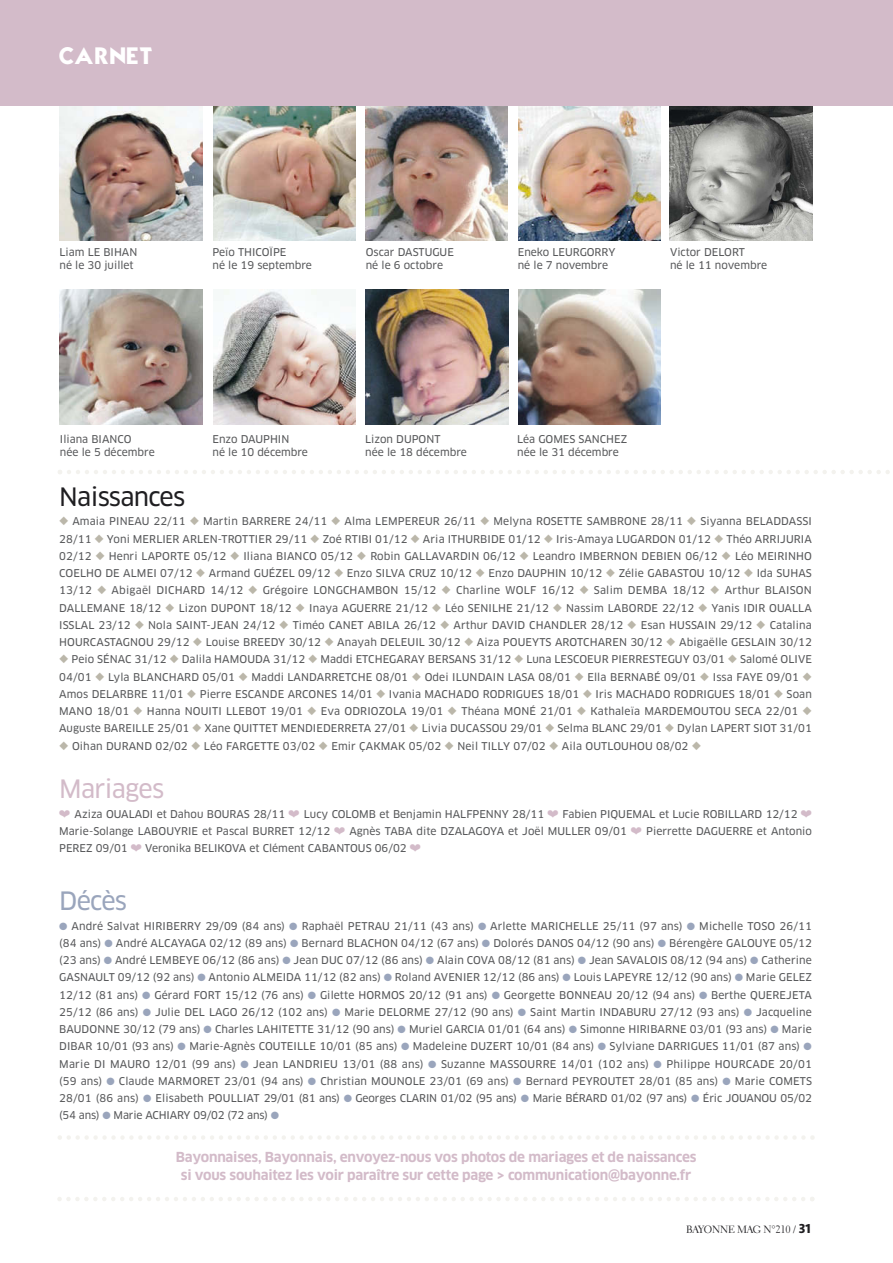
<style>
.page{position:relative;width:893px;height:1263px;background:#fff}
.page>*{position:absolute;margin:0;border:0;box-sizing:border-box;transform-origin:0 0}
.t1{font:24.75px "Clan OT News";letter-spacing:-.03em;color:#1f1e21}
.t2{font:24.75px "Clan OT News";letter-spacing:-.03em;color:#d3bbc9}
.t3{font:24.75px "Clan OT News";letter-spacing:-.03em;color:#9aa5bc}
.t4{font:24px "Typo Graphica";letter-spacing:.065em;color:#fff}
.t5{font:700 13.5px/18px "Clan OT";letter-spacing:-.015em;color:#d3bbc9;text-align:center}
.t6{font:10.5px/17.2px "Clan OT News";color:#58595b}
.t7{font:10.5px "Electra LH";letter-spacing:-.02em;color:#1f1e21}
.s1{color:#bbb7aa}
.s2{color:#d3bbc9}
.s3{color:#9aa5bc}
.s4{font-family:"Seravek";font-weight:700;font-size:13.5px}
</style>
<div class="page">
<img style="left:60px;top:106px;width:142px;height:135px">
<img style="left:213px;top:106px;width:143px;height:135px">
<img style="left:366px;top:106px;width:142px;height:135px">
<img style="left:518px;top:106px;width:142px;height:135px">
<img style="left:670px;top:106px;width:142px;height:135px">
<div style="left:0;top:0;width:893px;height:106px;background:#d3bbc9"></div>
<svg style="left:58px;top:1135px;width:757px;height:5px"></svg>
<svg style="left:57px;top:1197px;width:757px;height:4px"></svg>
<img style="left:60px;top:290px;width:142px;height:135px">
<img style="left:213px;top:290px;width:143px;height:135px">
<img style="left:366px;top:290px;width:142px;height:135px">
<img style="left:518px;top:290px;width:142px;height:135px">
<svg style="left:58px;top:470px;width:832px;height:4px"></svg>
<p class="t4" style="left:60px;top:42px;width:95px">CARNET</p>
<p class="t6" style="left:60px;top:246px;width:79px;line-height:13.5px">Liam LE BIHAN né le 30 juillet</p>
<p class="t6" style="left:212px;top:246px;width:101px;line-height:13.5px">Peïo THICOÏPE<br>né le 19 septembre</p>
<p class="t6" style="left:366px;top:246px;width:90px;line-height:13.5px">Oscar DASTUGUE né le 6 octobre</p>
<p class="t6" style="left:518px;top:246px;width:99px;line-height:13.5px">Eneko LEURGORRY né le 7 novembre</p>
<p class="t6" style="left:670px;top:246px;width:99px;line-height:13.5px">Victor DELORT<br>né le 11 novembre</p>
<p class="t6" style="left:60px;top:433px;width:96px;line-height:13.5px">Iliana BIANCO<br>née le 5 décembre</p>
<p class="t6" style="left:212px;top:433px;width:97px;line-height:13.5px">Enzo DAUPHIN<br>né le 10 décembre</p>
<p class="t6" style="left:365px;top:433px;width:103px;line-height:13.5px">Lizon DUPONT<br>née le 18 décembre</p>
<p class="t6" style="left:517px;top:433px;width:111px;line-height:13.5px">Léa GOMES SANCHEZ née le 31 décembre</p>
<p class="t1" style="left:59px;top:487px;width:128px">Naissances</p>
<p class="t6" style="left:59px;top:513px;width:754px;text-align:justify"><span class="s1">◆</span> Amaia PINEAU 22/11 <span class="s1">◆</span> Martin BARRERE 24/11 <span class="s1">◆</span> Alma LEMPEREUR 26/11 <span class="s1">◆</span> Melyna ROSETTE SAMBRONE 28/11 <span class="s1">◆</span> Siyanna BELADDASSI 28/11 <span class="s1">◆</span> Yoni MERLIER ARLEN-TROTTIER 29/11 <span class="s1">◆</span> Zoé RTIBI 01/12 <span class="s1">◆</span> Aria ITHURBIDE 01/12 <span class="s1">◆</span> Iris-Amaya LUGARDON 01/12 <span class="s1">◆</span> Théo ARRIJURIA 02/12 <span class="s1">◆</span> Henri LAPORTE 05/12 <span class="s1">◆</span> Iliana BIANCO 05/12 <span class="s1">◆</span> Robin GALLAVARDIN 06/12 <span class="s1">◆</span> Leandro IMBERNON DEBIEN 06/12 <span class="s1">◆</span> Léo MEIRINHO COELHO DE ALMEI 07/12 <span class="s1">◆</span> Armand GUÉZEL 09/12 <span class="s1">◆</span> Enzo SILVA CRUZ 10/12 <span class="s1">◆</span> Enzo DAUPHIN 10/12 <span class="s1">◆</span> Zélie GABASTOU 10/12 <span class="s1">◆</span> Ida SUHAS 13/12 <span class="s1">◆</span> Abigaël DICHARD 14/12 <span class="s1">◆</span> Grégoire LONGCHAMBON 15/12 <span class="s1">◆</span> Charline WOLF 16/12 <span class="s1">◆</span> Salim DEMBA 18/12 <span class="s1">◆</span> Arthur BLAISON DALLEMANE 18/12 <span class="s1">◆</span> Lizon DUPONT 18/12 <span class="s1">◆</span> Inaya AGUERRE 21/12 <span class="s1">◆</span> Léo SENILHE 21/12 <span class="s1">◆</span> Nassim LABORDE 22/12 <span class="s1">◆</span> Yanis IDIR OUALLA ISSLAL 23/12 <span class="s1">◆</span> Nola SAINT-JEAN 24/12 <span class="s1">◆</span> Timéo CANET ABILA 26/12 <span class="s1">◆</span> Arthur DAVID CHANDLER 28/12 <span class="s1">◆</span> Esan HUSSAIN 29/12 <span class="s1">◆</span> Catalina HOURCASTAGNOU 29/12 <span class="s1">◆</span> Louise BREEDY 30/12 <span class="s1">◆</span> Anayah DELEUIL 30/12 <span class="s1">◆</span> Aiza POUEYTS AROTCHAREN 30/12 <span class="s1">◆</span> Abigaëlle GESLAIN 30/12</p>
<p class="t6" style="left:59px;top:651px;width:754px;text-align:justify"><span class="s1">◆</span> Peio SÉNAC 31/12 <span class="s1">◆</span> Dalila HAMOUDA 31/12 <span class="s1">◆</span> Maddi ETCHEGARAY BERSANS 31/12 <span class="s1">◆</span> Luna LESCOEUR PIERRESTEGUY 03/01 <span class="s1">◆</span> Salomé OLIVE 04/01 <span class="s1">◆</span> Lyla BLANCHARD 05/01 <span class="s1">◆</span> Maddi LANDARRETCHE 08/01 <span class="s1">◆</span> Odei ILUNDAIN LASA 08/01 <span class="s1">◆</span> Ella BERNABÉ 09/01 <span class="s1">◆</span> Issa FAYE 09/01 <span class="s1">◆ </span>Amos DELARBRE 11/01 <span class="s1">◆</span> Pierre ESCANDE ARCONES 14/01 <span class="s1">◆</span> Ivania MACHADO RODRIGUES 18/01 <span class="s1">◆</span> Iris MACHADO RODRIGUES 18/01 <span class="s1">◆</span> Soan MANO 18/01 <span class="s1">◆</span> Hanna NOUITI LLEBOT 19/01 <span class="s1">◆</span> Eva ODRIOZOLA 19/01 <span class="s1">◆</span> Théana MONÉ 21/01 <span class="s1">◆</span> Kathaleïa MARDEMOUTOU SECA 22/01 <span class="s1">◆ </span>Auguste BAREILLE 25/01 <span class="s1">◆</span> Xane QUITTET MENDIEDERRETA 27/01 <span class="s1">◆</span> Livia DUCASSOU 29/01 <span class="s1">◆</span> Selma BLANC 29/01 <span class="s1">◆</span> Dylan LAPERT SIOT 31/01</p>
<p class="t6" style="left:59px;top:738px;width:643px"><span class="s1">◆</span> Oihan DURAND 02/02 <span class="s1">◆</span> Léo FARGETTE 03/02 <span class="s1">◆</span> Emir ÇAKMAK 05/02 <span class="s1">◆</span> Neil TILLY 07/02 <span class="s1">◆</span> Aila OUTLOUHOU 08/02 <span class="s1">◆</span></p>
<p class="t2" style="left:59px;top:780px;width:106px">Mariages</p>
<p class="t6" style="left:59px;top:806px;width:754px;text-align:justify"><span class="s2">❤</span> Aziza OUALADI et Dahou BOURAS 28/11 <span class="s2">❤</span> Lucy COLOMB et Benjamin HALFPENNY 28/11 <span class="s2">❤</span> Fabien PIQUEMAL et Lucie ROBILLARD 12/12 <span class="s2">❤ </span>Marie-Solange LABOUYRIE et Pascal BURRET 12/12 <span class="s2">❤</span> Agnès TABA dite DZALAGOYA et Joël MULLER 09/01 <span class="s2">❤</span> Pierrette DAGUERRE et Antonio PEREZ 09/01 <span class="s2">❤</span> Veronika BELIKOVA et Clément CABANTOUS 06/02 <span class="s2">❤</span></p>
<p class="t3" style="left:59px;top:891px;width:69px">Décès</p>
<p class="t6" style="left:59px;top:918px;width:754px;text-align:justify"><span class="s3">●</span> André Salvat HIRIBERRY 29/09 (84 ans) <span class="s3">●</span> Raphaël PETRAU 21/11 (43 ans) <span class="s3">●</span> Arlette MARICHELLE 25/11 (97 ans) <span class="s3">●</span> Michelle TOSO 26/11 (84 ans) <span class="s3">●</span> André ALCAYAGA 02/12 (89 ans) <span class="s3">●</span> Bernard BLACHON 04/12 (67 ans) <span class="s3">●</span> Dolorés DANOS 04/12 (90 ans) <span class="s3">●</span> Bérengère GALOUYE 05/12 (23 ans) <span class="s3">●</span> André LEMBEYE 06/12 (86 ans) <span class="s3">●</span> Jean DUC 07/12 (86 ans) <span class="s3">●</span> Alain COVA 08/12 (81 ans) <span class="s3">●</span> Jean SAVALOIS 08/12 (94 ans) <span class="s3">●</span> Catherine GASNAULT 09/12 (92 ans) <span class="s3">●</span> Antonio ALMEIDA 11/12 (82 ans) <span class="s3">●</span> Roland AVENIER 12/12 (86 ans) <span class="s3">●</span> Louis LAPEYRE 12/12 (90 ans) <span class="s3">●</span> Marie GELEZ 12/12 (81 ans) <span class="s3">●</span> Gérard FORT 15/12 (76 ans) <span class="s3">●</span> Gilette HORMOS 20/12 (91 ans) <span class="s3">●</span> Georgette BONNEAU 20/12 (94 ans) <span class="s3">●</span> Berthe QUEREJETA 25/12 (86 ans) <span class="s3">●</span> Julie DEL LAGO 26/12 (102 ans) <span class="s3">●</span> Marie DELORME 27/12 (90 ans) <span class="s3">●</span> Saint Martin INDABURU 27/12 (93 ans) <span class="s3">●</span> Jacqueline BAUDONNE 30/12 (79 ans) <span class="s3">●</span> Charles LAHITETTE 31/12 (90 ans) <span class="s3">●</span> Muriel GARCIA 01/01 (64 ans) <span class="s3">●</span> Simonne HIRIBARNE 03/01 (93 ans) <span class="s3">●</span> Marie DIBAR 10/01 (93 ans) <span class="s3">●</span> Marie-Agnès COUTEILLE 10/01 (85 ans) <span class="s3">●</span> Madeleine DUZERT 10/01 (84 ans) <span class="s3">●</span> Sylviane DARRIGUES 11/01 (87 ans) <span class="s3">● </span>Marie DI MAURO 12/01 (99 ans) <span class="s3">●</span> Jean LANDRIEU 13/01 (88 ans) <span class="s3">●</span> Suzanne MASSOURRE 14/01 (102 ans) <span class="s3">●</span> Philippe HOURCADE 20/01 (59 ans) <span class="s3">●</span> Claude MARMORET 23/01 (94 ans) <span class="s3">●</span> Christian MOUNOLE 23/01 (69 ans) <span class="s3">●</span> Bernard PEYROUTET 28/01 (85 ans) <span class="s3">●</span> Marie COMETS 28/01 (86 ans) <span class="s3">●</span> Elisabeth POULLIAT 29/01 (81 ans) <span class="s3">●</span> Georges CLARIN 01/02 (95 ans) <span class="s3">●</span> Marie BÉRARD 01/02 (97 ans) <span class="s3">●</span> Éric JOUANOU 05/02 (54 ans) <span class="s3">●</span> Marie ACHIARY 09/02 (72 ans) <span class="s3">●</span></p>
<p class="t5" style="left:176px;top:1149px;width:522px">Bayonnaises, Bayonnais, envoyez-nous vos photos de mariages et de naissances si vous souhaitez les voir paraître sur cette page &gt; communication@bayonne.fr</p>
<p class="t7" style="left:686px;top:1225px;width:126px">BAYONNE MAG N°210 / <span class="s4">31</span></p>
</div>
